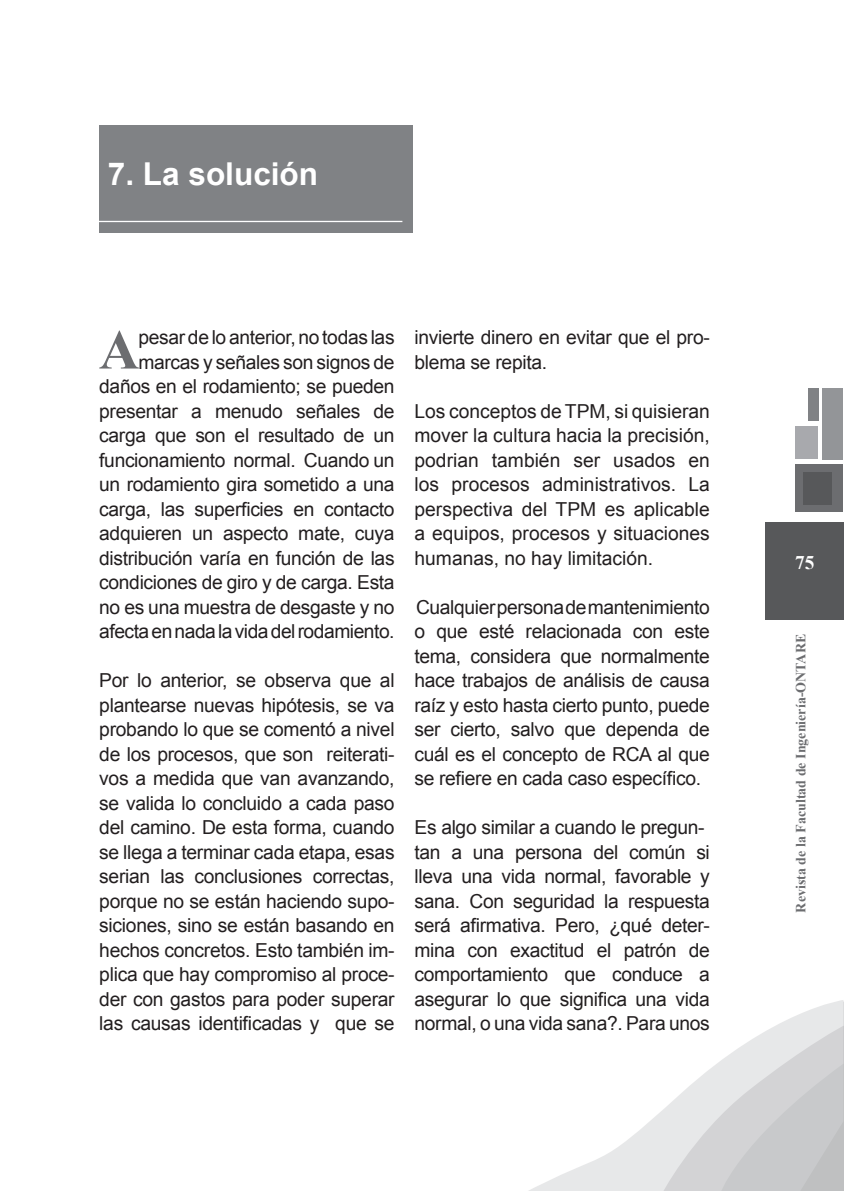
<style>
.page{position:relative;width:844px;height:1191px;background:#fff}
.page>*{position:absolute;margin:0;border:0;box-sizing:border-box;transform-origin:0 0}
.t1{font:700 56.18px "Times New Roman";color:#6c6d70}
.t2{font:700 31.5px "Arial";color:#fff}
.t3{font:19.25px/24.5px "Arial";letter-spacing:-.02em;color:#231f20;text-align:justify}
.t4{font:700 19.25px "Times New Roman";color:#fff}
.t5{font:700 14px "Times New Roman";color:#6c6d70}
</style>
<div class="page">
<div style="left:765px;top:522px;width:78px;height:97px;background:#57585a"></div>
<div style="left:795px;top:465px;width:47px;height:47px;background:#6c6d70"></div>
<div style="left:795px;top:426px;width:22px;height:33px;background:#a8a9ad"></div>
<div style="left:808px;top:388px;width:11px;height:33px;background:#808285"></div>
<div style="left:803px;top:472px;width:28px;height:32px;background:#57585a"></div>
<div style="left:822px;top:388px;width:20px;height:71px;background:#939598"></div>
<svg style="left:529px;top:1000px;width:314px;height:191px"></svg>
<div style="left:99px;top:125px;width:313px;height:107px;background:#808285"></div>
<hr style="left:98px;top:221px;width:304px;height:1px;background:#fff">
<p class="t2" style="left:108px;top:153px;width:212px">7. La solución</p>
<p class="t3" style="left:99px;top:325px;width:297px;text-align:right">pesar de lo anterior, no todas las marcas y señales son signos de daños en el rodamiento; se pueden presentar a menudo señales de carga que son el resultado de un funcionamiento normal. Cuando un</p>
<p class="t3" style="left:99px;top:472px;width:297px">un rodamiento gira sometido a una carga, las superficies en contacto adquieren un aspecto mate, cuya distribución varía en función de las condiciones de giro y de carga. Esta no es una muestra de desgaste y no</p>
<p class="t3" style="left:99px;top:619px;width:297px">afecta en nada la vida del rodamiento.</p>
<p class="t3" style="left:99px;top:668px;width:297px">Por lo anterior, se observa que al plantearse nuevas hipótesis, se va probando lo que se comentó a nivel de los procesos, que son reiterati&shy;vos a medida que van avanzando, se valida lo concluido a cada paso del camino. De esta forma, cuando se llega a terminar cada etapa, esas serian las conclusiones correctas, porque no se están haciendo supo&shy;siciones, sino se están basando en hechos concretos. Esto también im&shy;plica que hay compromiso al proce&shy;der con gastos para poder superar las causas identificadas y que se</p>
<p class="t1" style="left:99px;top:311px;width:42px">A</p>
<p class="t3" style="left:414px;top:325px;width:297px">invierte dinero en evitar que el pro&shy;blema se repita.</p>
<p class="t3" style="left:414px;top:399px;width:297px">Los conceptos de TPM, si quisieran mover la cultura hacia la precisión, podrian también ser usados en los procesos administrativos. La perspectiva del TPM es aplicable a equipos, procesos y situaciones humanas, no hay limitación.</p>
<p class="t3" style="left:414px;top:595px;width:297px">Cualquier persona de mantenimiento o que esté relacionada con este tema, considera que normalmente hace trabajos de análisis de causa raíz y esto hasta cierto punto, puede ser cierto, salvo que dependa de cuál es el concepto de RCA al que se refiere en cada caso específico.</p>
<p class="t3" style="left:414px;top:815px;width:291px">Es algo similar a cuando le pregun-</p>
<p class="t3" style="left:414px;top:840px;width:297px">tan a una persona del común si lleva una vida normal, favorable y sana. Con seguridad la respuesta será afirmativa. Pero, ¿qué deter&shy;mina con exactitud el patrón de comportamiento que conduce a asegurar lo que significa una vida normal, o una vida sana?. Para unos</p>
<p class="t4" style="left:794px;top:549px;width:21px">75</p>
<p class="t5" style="left:791px;top:912px;width:280px;rotate:-90deg">Revista de la Facultad de Ingeniería-ONTARE</p>
</div>
